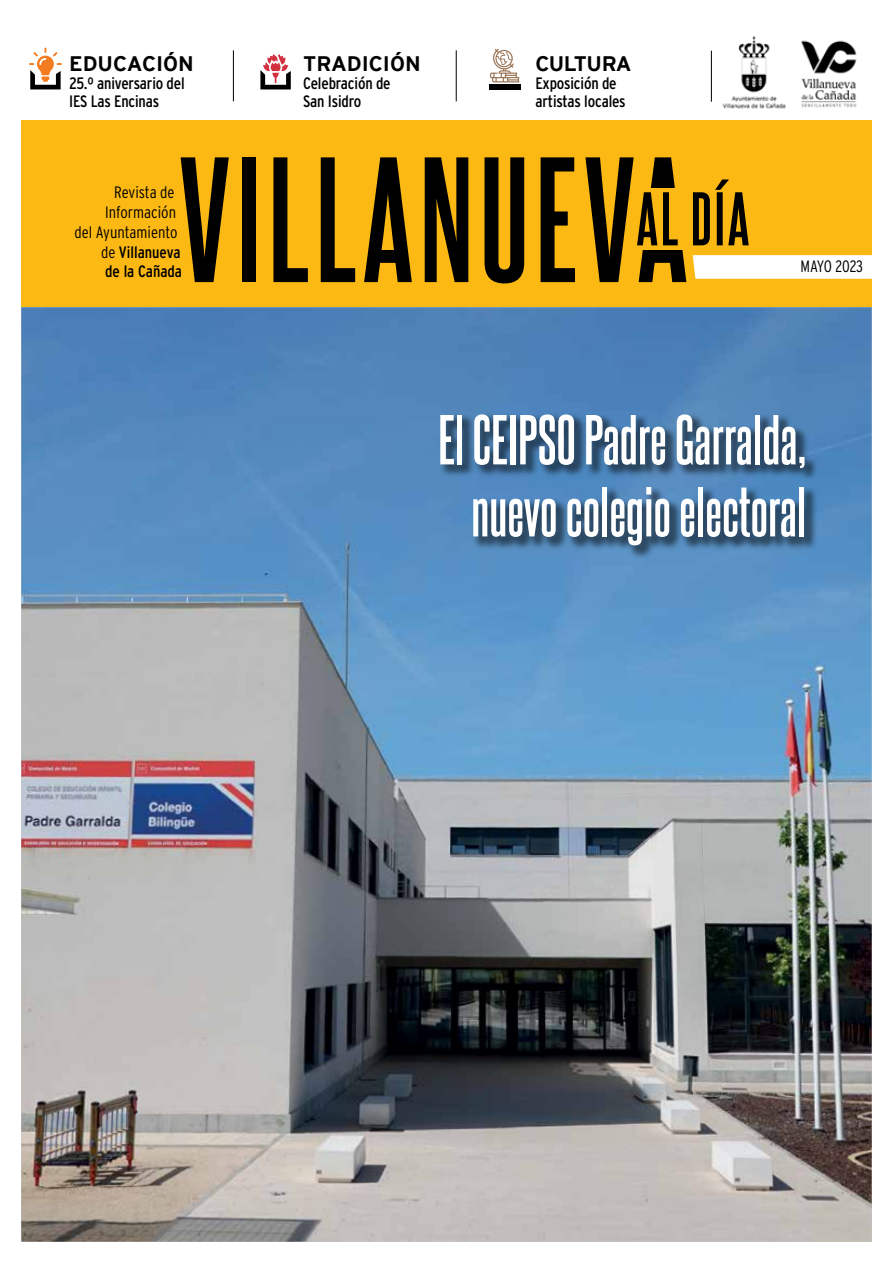
<style>
.page{position:relative;width:893px;height:1263px;background:#fff}
.page>*{position:absolute;margin:0;border:0;box-sizing:border-box;transform-origin:0 0}
.t1{font:700 151.5px "Steelfish Rg";letter-spacing:.04em;color:#000}
.t2{font:700 64.5px "Steelfish Rg";color:#000}
.TEXTO{font:700 60px/72px "Steelfish Rg";color:#fff;text-align:center}
.t3{font:700 21px "Interstate";color:#000}
.t4{font:700 21px "Interstate";letter-spacing:-.025em;color:#000}
.t5{font:condensed 16.5px/18px "Interstate";letter-spacing:-.01em;color:#000}
.t6{font:300 condensed 16.5px "Interstate";color:#000}
.s1{font-weight:300}
</style>
<div class="page">
<img style="left:21px;top:307px;width:851px;height:935px">
<img style="left:715px;top:36px;width:157px;height:85px">
<div style="left:21px;top:121px;width:851px;height:186px;background:#fdb913"></div>
<hr style="left:233px;top:50px;width:1px;height:51px;background:#000">
<hr style="left:456px;top:50px;width:1px;height:51px;background:#000">
<hr style="left:711px;top:51px;width:1px;height:51px;background:#000">
<svg style="left:693px;top:255px;width:179px;height:24px;background:#fefdf9"></svg>
<div style="left:439px;top:412px;width:379px;height:147px;background:#000;opacity:.51"></div>
<svg style="left:29px;top:48px;width:33px;height:41px"></svg>
<div style="left:489px;top:84px;width:31px;height:5px;background:#000"></div>
<svg style="left:490px;top:49px;width:29px;height:33px"></svg>
<svg style="left:260px;top:54px;width:31px;height:35px"></svg>
<p class="t3" style="left:69px;top:52px;width:126px">EDUCACIÓN</p>
<p class="t5" style="left:69px;top:74px;width:117px">25.º aniversario del<br>IES Las Encinas</p>
<p class="t3" style="left:303px;top:52px;width:119px">TRADICIÓN</p>
<p class="t5" style="left:303px;top:74px;width:89px">Celebración de<br>San Isidro</p>
<p class="t4" style="left:535px;top:52px;width:98px">CULTURA</p>
<p class="t5" style="left:535px;top:74px;width:92px">Exposición de artistas locales</p>
<p class="t1" style="left:179px;top:112px;width:511px">VILLANUEVA</p>
<p class="t2" style="left:636px;top:173px;width:115px">AL DÍA</p>
<p class="t6" style="left:114px;top:183px;width:62px">Revista de</p>
<p class="t6" style="left:105px;top:203px;width:72px">Información</p>
<p class="t6" style="left:75px;top:223px;width:105px">del Ayuntamiento</p>
<p class="t5" style="left:101px;top:243px;width:81px"><span class="s1">de</span> Villanueva</p>
<p class="t5" style="left:105px;top:262px;width:78px">de la Cañada</p>
<p class="t6" style="left:800px;top:257px;width:64px">MAYO 2023</p>
<p class="TEXTO" style="left:438px;top:399px;width:370px">El CEIPSO Padre Garralda, nuevo colegio electoral</p>
</div>
